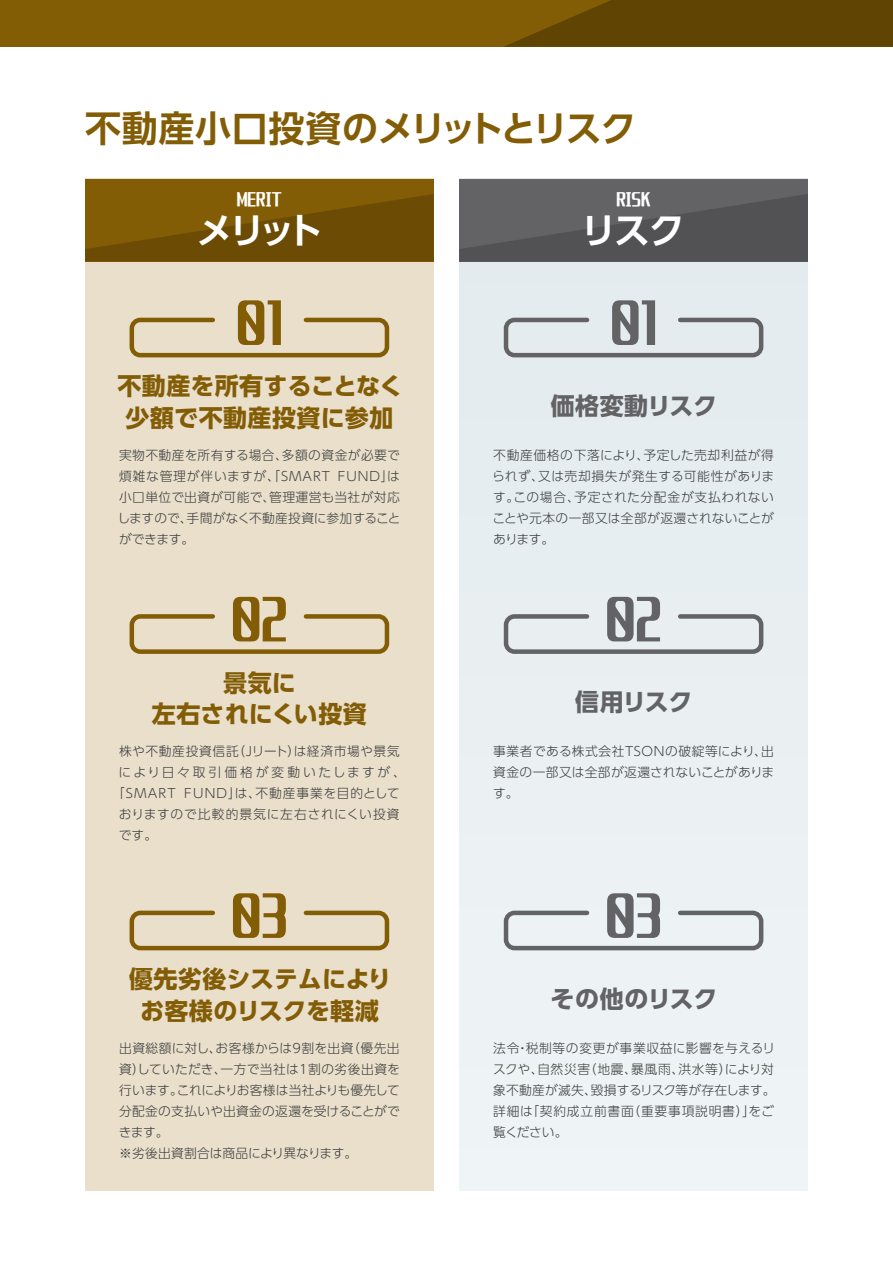
<style>
.page{position:relative;width:893px;height:1263px;background:#fff}
.page>*{position:absolute;margin:0;border:0;box-sizing:border-box;transform-origin:0 0}
.t1{font:70.5px "GN Kin iro Sans Serif";color:#835d06}
.t2{font:70.5px "GN Kin iro Sans Serif";color:#636366}
.t3{font:700 36px "UD Shin Go Pro De";letter-spacing:-.015em;color:#835d06}
.t4{font:700 36px "UD Shin Go Pro De";letter-spacing:-.1em;color:#fff}
.t5{font:700 24px/31.5px "UD Shin Go Pro";letter-spacing:.01em;color:#835d06;text-align:center}
.t6{font:700 24px "UD Shin Go Pro";letter-spacing:-.015em;color:#636366}
.t7{font:700 24px "UD Shin Go Pro";letter-spacing:.005em;color:#636366}
.t8{font:22.5px "GN Kin iro Sans Serif";color:#fff}
.t9{font:300 12.75px/21px "UD Shin Go Pr 6";letter-spacing:.025em;color:#3e3e3f;text-align:justify}
.t10{font:300 12.75px "UD Shin Go Pr 6";letter-spacing:.075em;color:#3e3e3f}
.t11{font:300 12.75px "UD Shin Go Pr 6";letter-spacing:.055em;color:#3e3e3f}
.t12{font:300 12.75px "UD Shin Go Pr 6";letter-spacing:.065em;color:#3e3e3f}
.t13{font:300 12.75px "UD Shin Go Pr 6";letter-spacing:.215em;color:#3e3e3f}
</style>
<div class="page">
<div style="left:0;top:0;width:893px;height:47px;background:#835d06"></div>
<svg style="left:504px;top:0;width:389px;height:47px"></svg>
<div style="left:85px;top:179px;width:349px;height:1012px;background:#e9dfcb"></div>
<div style="left:459px;top:179px;width:349px;height:1012px;background:#eaf0f2"></div>
<div style="left:85px;top:179px;width:349px;height:82px;background:#835d06"></div>
<div style="left:459px;top:179px;width:349px;height:82px;background:#636366"></div>
<svg style="left:85px;top:194px;width:349px;height:67px"></svg>
<svg style="left:459px;top:194px;width:349px;height:67px"></svg>
<div style="left:130px;top:318px;width:259px;height:39px;border:5px solid #835d06;border-radius:9px"></div>
<div style="left:130px;top:614px;width:259px;height:40px;border:5px solid #835d06;border-radius:9px"></div>
<div style="left:130px;top:911px;width:259px;height:39px;border:5px solid #835d06;border-radius:9px"></div>
<div style="left:504px;top:318px;width:259px;height:39px;border:5px solid #636366;border-radius:9px"></div>
<div style="left:504px;top:614px;width:259px;height:40px;border:5px solid #636366;border-radius:9px"></div>
<div style="left:504px;top:911px;width:259px;height:39px;border:5px solid #636366;border-radius:9px"></div>
<h2 class="t3" style="left:85px;top:99px;width:553px">不動産小口投資のメリットとリスク</h2>
<h3 class="t8" style="left:237px;top:190px;width:47px">MERIT</h3>
<h3 class="t8" style="left:616px;top:190px;width:36px">RISK</h3>
<h2 class="t4" style="left:197px;top:201px;width:128px">メリット</h2>
<h2 class="t4" style="left:581px;top:201px;width:106px">リスク</h2>
<h1 class="t1" style="left:236px;top:293px;width:48px">01</h1>
<h3 class="t5" style="left:117px;top:370px;width:287px">不動産を所有することなく少額で不動産投資に参加</h3>
<p class="t9" style="left:118px;top:444px;width:284px">実物不動産を所有する場合、多額の資金が必要で煩雑な管理が伴いますが、「SMART FUND」は小口単位で出資が可能で、管理運営も当社が対応しますので、手間がなく不動産投資に参加することができます。</p>
<h1 class="t1" style="left:231px;top:589px;width:58px">02</h1>
<h3 class="t5" style="left:152px;top:666px;width:216px">景気に<br>左右されにくい投資</h3>
<p class="t11" style="left:119px;top:741px;width:282px">株や不動産投資信託（Jリート）は経済市場や景気</p>
<p class="t13" style="left:119px;top:762px;width:289px">により日々取引価格が変動いたしますが、</p>
<p class="t10" style="left:112px;top:783px;width:289px">「SMART FUND」は、不動産事業を目的として</p>
<p class="t12" style="left:119px;top:804px;width:282px">おりますので比較的景気に左右されにくい投資</p>
<p class="t9" style="left:119px;top:824px;width:40px">です。</p>
<h1 class="t1" style="left:231px;top:886px;width:58px">03</h1>
<h3 class="t5" style="left:129px;top:963px;width:264px">優先劣後システムによりお客様のリスクを軽減</h3>
<p class="t9" style="left:119px;top:1037px;width:283px;text-align:left">出資総額に対し、お客様からは9割を出資（優先出資）していただき、一方で当社は1割の劣後出資を行います。これによりお客様は当社よりも優先して分配金の支払いや出資金の返還を受けることができます。<br>※劣後出資割合は商品により異なります。</p>
<h1 class="t2" style="left:610px;top:293px;width:48px">01</h1>
<h3 class="t6" style="left:551px;top:386px;width:168px">価格変動リスク</h3>
<p class="t9" style="left:492px;top:444px;width:284px">不動産価格の下落により、予定した売却利益が得られず、又は売却損失が発生する可能性があります。この場合、予定された分配金が支払われないことや元本の一部又は全部が返還されないことがあります。</p>
<h1 class="t2" style="left:605px;top:589px;width:58px">02</h1>
<h3 class="t6" style="left:575px;top:683px;width:119px">信用リスク</h3>
<p class="t9" style="left:493px;top:740px;width:283px">事業者である株式会社TSONの破綻等により、出資金の一部又は全部が返還されないことがあります。</p>
<h1 class="t2" style="left:605px;top:886px;width:58px">03</h1>
<h3 class="t7" style="left:550px;top:979px;width:168px">その他のリスク</h3>
<p class="t9" style="left:493px;top:1037px;width:284px;text-align:left">法令・税制等の変更が事業収益に影響を与えるリスクや、自然災害（地震、暴風雨、洪水等）により対象不動産が滅失、毀損するリスク等が存在します。詳細は「契約成立前書面（重要事項説明書）」をご覧ください。</p>
</div>
